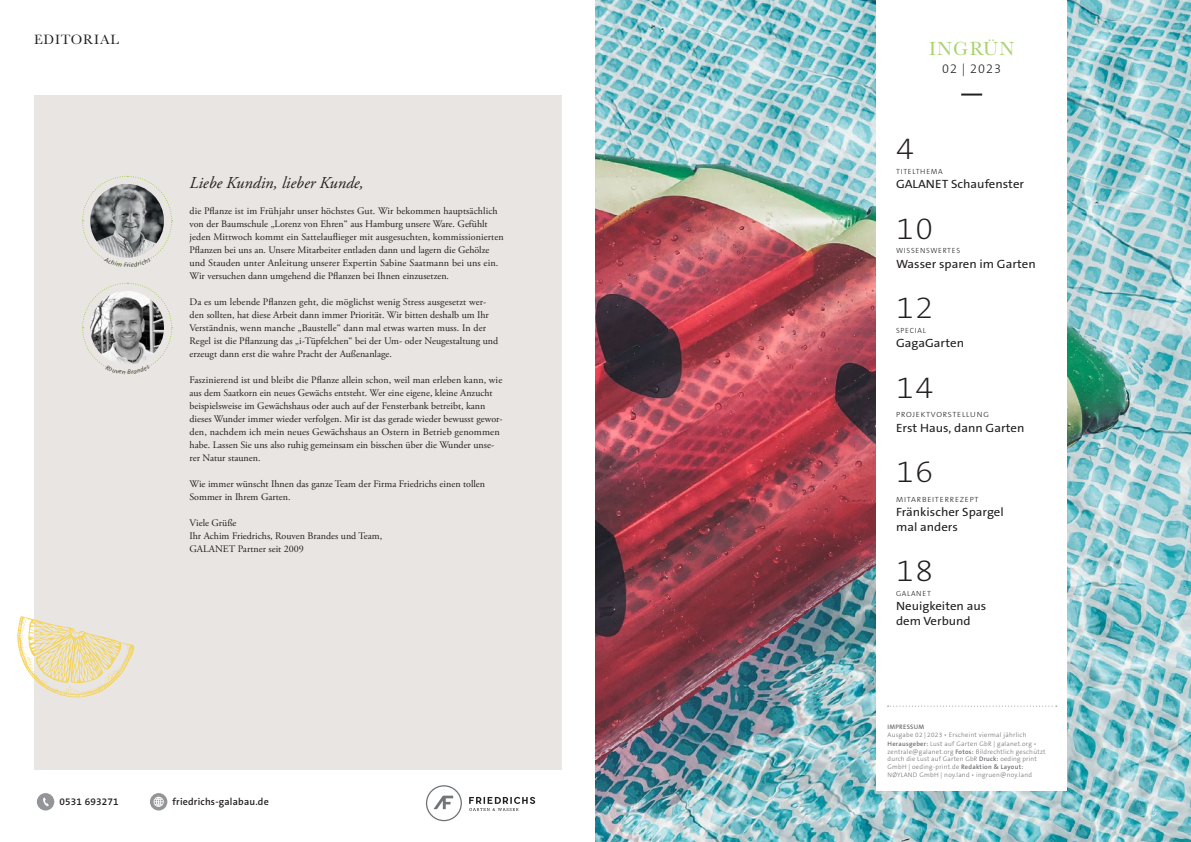
<style>
.page{position:relative;width:1191px;height:842px;background:#fff}
.page>*{position:absolute;margin:0;border:0;box-sizing:border-box;transform-origin:0 0}
._04a_Zwischenheadlin{font:200 30px "The Sans B W2";letter-spacing:.055em;color:#231f20;scale:1.07 1}
.t1{font:19.7px "Baskerville";letter-spacing:.06em;color:#a8d26c}
.t2{font:italic 16.6px "Adobe Garamond Pro";color:#231f20}
.t3{font:14px "Baskerville";letter-spacing:.06em;color:#231f20}
.t4{font:300 12.6px "The Sans B W3";letter-spacing:.08em;color:#231f20}
._04a_Zwischenheadlin-2{font:12px "The Sans B W5 Plain";color:#231f20;scale:1.07 1}
.t5{font:italic 11px "Baskerville";color:#fff}
._03a_Fliesstext{font:10px/13px "Adobe Garamond Pro";color:#231f20}
.t6{font:600 10px "The Sans B W6";letter-spacing:.02em;color:#231f20}
._04a_Zwischenheadlin-3{font:300 7.5px "The Sans B W3";letter-spacing:.095em;color:#231f20}
._04a_Zwischenheadlin-4{font:300 7.5px "The Sans B W3";letter-spacing:.095em;color:#231f20;scale:1.07 1}
.t7{font:300 6.5px/7.9px "The Sans B W3";letter-spacing:.04em;color:#6c6d70}
.t8{font:600 6.5px "The Sans B W6";letter-spacing:.04em;color:#6c6d70}
.s1{font-family:"The Sans B W6";font-weight:600}
</style>
<div class="page">
<img style="left:595px;top:0;width:596px;height:842px">
<div style="left:876px;top:0;width:191px;height:791px;background:#fff"></div>
<svg style="left:887px;top:706px;width:169px;height:1px"></svg>
<hr style="left:961px;top:94px;width:21px;height:2px;background:#231f20">
<div style="left:34px;top:95px;width:527px;height:675px;background:#e8e5e2"></div>
<svg style="left:37px;top:793px;width:17px;height:17px"></svg>
<div style="left:150px;top:793px;width:17px;height:17px;background:#939598;border-radius:50%"></div>
<svg style="left:153px;top:797px;width:11px;height:10px"></svg>
<svg style="left:426px;top:785px;width:36px;height:36px"></svg>
<svg style="left:469px;top:797px;width:66px;height:14px"></svg>
<svg style="left:17px;top:616px;width:117px;height:82px"></svg>
<svg style="left:82px;top:176px;width:91px;height:90px"></svg>
<svg style="left:82px;top:282px;width:91px;height:91px"></svg>
<p class="t3" style="left:34px;top:30px;width:86px">EDITORIAL</p>
<p class="t2" style="left:189px;top:173px;width:176px">Liebe Kundin, lieber Kunde,</p>
<p class="_03a_Fliesstext" style="left:189px;top:205px;width:316px">die Pflanze ist im Frühjahr unser höchstes Gut. Wir bekommen hauptsächlich von der Baumschule „Lorenz von Ehren“ aus Hamburg unsere Ware. Gefühlt jeden Mittwoch kommt ein Sattelauflieger mit ausgesuchten, kommissionierten Pflanzen bei uns an. Unsere Mitarbeiter entladen dann und lagern die Gehölze und Stauden unter Anleitung unserer Expertin Sabine Saatmann bei uns ein.<br>Wir versuchen dann umgehend die Pflanzen bei Ihnen einzusetzen.</p>
<p class="_03a_Fliesstext" style="left:189px;top:296px;width:310px">Da es um lebende Pflanzen geht, die möglichst wenig Stress ausgesetzt wer&shy;den sollten, hat diese Arbeit dann immer Priorität. Wir bitten deshalb um Ihr Verständnis, wenn manche „Baustelle“ dann mal etwas warten muss. In der Regel ist die Pflanzung das „i-Tüpfelchen“ bei der Um- oder Neugestaltung und erzeugt dann erst die wahre Pracht der Außenanlage.</p>
<p class="_03a_Fliesstext" style="left:189px;top:374px;width:315px">Faszinierend ist und bleibt die Pflanze allein schon, weil man erleben kann, wie aus dem Saatkorn ein neues Gewächs entsteht. Wer eine eigene, kleine Anzucht beispielsweise im Gewächshaus oder auch auf der Fensterbank betreibt, kann dieses Wunder immer wieder verfolgen. Mir ist das gerade wieder bewusst gewor&shy;den, nachdem ich mein neues Gewächshaus an Ostern in Betrieb genommen habe. Lassen Sie uns also ruhig gemeinsam ein bisschen über die Wunder unse&shy;rer Natur staunen.</p>
<p class="_03a_Fliesstext" style="left:189px;top:478px;width:297px">Wie immer wünscht Ihnen das ganze Team der Firma Friedrichs einen tollen<br>Sommer in Ihrem Garten.</p>
<p class="_03a_Fliesstext" style="left:189px;top:517px;width:49px">Viele Grüße</p>
<p class="_03a_Fliesstext" style="left:189px;top:530px;width:194px">Ihr Achim Friedrichs, Rouven Brandes und Team,</p>
<p class="_03a_Fliesstext" style="left:189px;top:543px;width:116px">GALANET Partner seit 2009</p>
<p class="t6" style="left:59px;top:795px;width:61px">0531 693271</p>
<p class="t6" style="left:173px;top:795px;width:98px">friedrichs-galabau.de</p>
<p class="t1" style="left:929px;top:36px;width:87px">INGRÜN</p>
<p class="t4" style="left:942px;top:60px;width:60px">02 | 2023</p>
<p class="_04a_Zwischenheadlin" style="left:896px;top:130px;width:18px">4</p>
<p class="_04a_Zwischenheadlin-3" style="left:896px;top:167px;width:48px">TITELTHEMA</p>
<p class="_04a_Zwischenheadlin-2" style="left:896px;top:177px;width:121px">GALANET Schaufenster</p>
<p class="_04a_Zwischenheadlin" style="left:896px;top:209px;width:36px">10</p>
<p class="_04a_Zwischenheadlin-3" style="left:896px;top:246px;width:66px">WISSENSWERTES</p>
<p class="_04a_Zwischenheadlin-2" style="left:896px;top:256px;width:132px">Wasser sparen im Garten</p>
<p class="_04a_Zwischenheadlin" style="left:896px;top:289px;width:36px">12</p>
<p class="_04a_Zwischenheadlin-3" style="left:896px;top:326px;width:31px">SPECIAL</p>
<p class="_04a_Zwischenheadlin-2" style="left:896px;top:336px;width:65px">GagaGarten</p>
<p class="_04a_Zwischenheadlin" style="left:896px;top:368px;width:36px">14</p>
<p class="_04a_Zwischenheadlin-4" style="left:896px;top:410px;width:88px">PROJEKTVORSTELLUNG</p>
<p class="_04a_Zwischenheadlin-2" style="left:896px;top:420px;width:121px">Erst Haus, dann Garten</p>
<p class="_04a_Zwischenheadlin" style="left:896px;top:453px;width:36px">16</p>
<p class="_04a_Zwischenheadlin-4" style="left:896px;top:495px;width:79px">MITARBEITERREZEPT</p>
<p class="_04a_Zwischenheadlin-2" style="left:896px;top:505px;width:102px">Fränkischer Spargel</p>
<p class="_04a_Zwischenheadlin-2" style="left:896px;top:519px;width:59px">mal anders</p>
<p class="_04a_Zwischenheadlin" style="left:896px;top:552px;width:36px">18</p>
<p class="_04a_Zwischenheadlin-3" style="left:896px;top:588px;width:36px">GALANET</p>
<p class="_04a_Zwischenheadlin-2" style="left:896px;top:598px;width:86px">Neuigkeiten aus</p>
<p class="_04a_Zwischenheadlin-2" style="left:896px;top:613px;width:71px">dem Verbund</p>
<p class="t8" style="left:887px;top:723px;width:38px">IMPRESSUM</p>
<p class="t7" style="left:887px;top:731px;width:159px">Ausgabe 02 | 2023 • Erscheint viermal jährlich <span class="s1">Herausgeber:</span> Lust auf Garten GbR | galanet.org • zentrale@galanet.org <span class="s1">Fotos:</span> Bildrechtlich geschützt durch die Lust auf Garten GbR <span class="s1">Druck:</span> oeding print GmbH | oeding-print.de <span class="s1">Redaktion &amp; Layout:<br></span>NØYLAND GmbH | noy.land • ingruen@noy.land</p>
<p class="t5" style="left:1151px;top:805px;width:7px">3</p>
</div>
